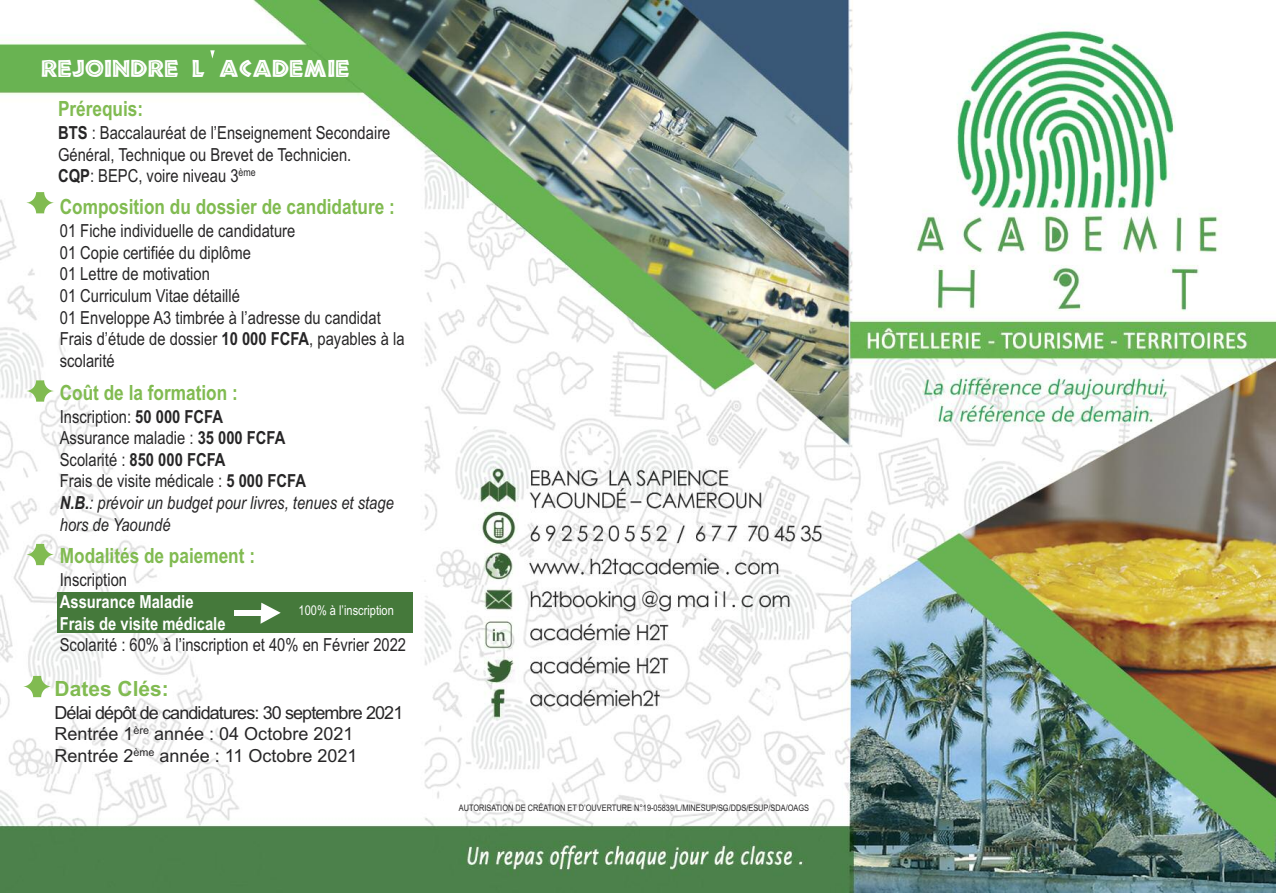
<style>
.page{position:relative;width:1276px;height:893px;background:#fff}
.page>*{position:absolute;margin:0;border:0;box-sizing:border-box;transform-origin:0 0}
.t1{font:22.5px "African";color:#fff}
.t2{font:700 21px "Arial Narrow";color:#81bb51}
.t3{font:700 21px "Arial";color:#81bb51}
.t4{font:18px/21.6px "Arial Narrow";color:#272627}
.t5{font:18px/21.6px "Arial";color:#272627}
.t6{font:700 18px/21.6px "Arial Narrow";color:#fff}
.t7{font:13.5px "Arial Narrow";color:#fff}
.t8{font:9px "Arial Narrow";color:#272627}
.s1{font-weight:700}
.s2{font-weight:700;font-style:italic}
.s3{font-style:italic}
</style>
<div class="page">
<img style="left:0;top:0;width:1275px;height:893px">
<div style="left:57px;top:593px;width:355px;height:40px;background:#45793b"></div>
<svg style="left:26px;top:192px;width:29px;height:21px"></svg>
<svg style="left:26px;top:380px;width:29px;height:22px"></svg>
<svg style="left:26px;top:544px;width:29px;height:21px"></svg>
<svg style="left:23px;top:676px;width:29px;height:21px"></svg>
<svg style="left:260px;top:603px;width:21px;height:21px"></svg>
<div style="left:234px;top:610px;width:28px;height:5px;background:#fff"></div>
<svg style="left:210px;top:50px;width:5px;height:9px"></svg>
<p class="t1" style="left:41px;top:60px;width:310px">SFKPJOESF M BDBEFNJF</p>
<p class="t2" style="left:58px;top:97px;width:87px">Prérequis:</p>
<p class="t4" style="left:58px;top:122px;width:334px"><span class="s1">BTS</span> : Baccalauréat de l’Enseignement Secondaire<br>Général, Technique ou Brevet de Technicien.<br><span class="s1">CQP</span>: BEPC, voire niveau 3<sup>ème</sup></p>
<p class="t2" style="left:60px;top:195px;width:336px">Composition du dossier de candidature :</p>
<p class="t4" style="left:60px;top:220px;width:346px">01 Fiche individuelle de candidature<br>01 Copie certifiée du diplôme<br>01 Lettre de motivation<br>01 Curriculum Vitae détaillé<br>01 Enveloppe A3 timbrée à l’adresse du candidat<br>Frais d’étude de dossier <span class="s1">10 000 FCFA</span>, payables à la scolarité</p>
<p class="t2" style="left:60px;top:380px;width:179px">Coût de la formation :</p>
<p class="t4" style="left:60px;top:406px;width:335px">Inscription: <span class="s1">50 000 FCFA<br></span>Assurance maladie : <span class="s1">35 000 FCFA<br></span>Scolarité : <span class="s1">850 000 FCFA<br></span>Frais de visite médicale : <span class="s1">5 000 FCFA<br></span><span class="s2">N.B.</span><span class="s3">: prévoir un budget pour livres, tenues et stage hors de Yaoundé</span></p>
<p class="t2" style="left:60px;top:544px;width:197px">Modalités de paiement :</p>
<p class="t4" style="left:60px;top:569px;width:69px">Inscription</p>
<p class="t6" style="left:60px;top:591px;width:167px">Assurance Maladie<br>Frais de visite médicale</p>
<p class="t4" style="left:60px;top:634px;width:348px">Scolarité : 60% à l’inscription et 40% en Février 2022</p>
<p class="t7" style="left:298px;top:602px;width:97px">100% à l’inscription</p>
<p class="t3" style="left:55px;top:676px;width:116px">Dates Clés:</p>
<p class="t5" style="left:55px;top:701px;width:350px">Délai dépôt de candidatures: 30 septembre 2021<br>Rentrée 1<sup>ère</sup> année : 04 Octobre 2021<br>Rentrée 2<sup>ème</sup> année : 11 Octobre 2021</p>
<p class="t8" style="left:459px;top:803px;width:352px">AUTORISATION DE CRÉATION ET D’OUVERTURE N°19-05839/L/MINESUP/SG/DDS/ESUP/SDA/OAGS</p>
</div>
